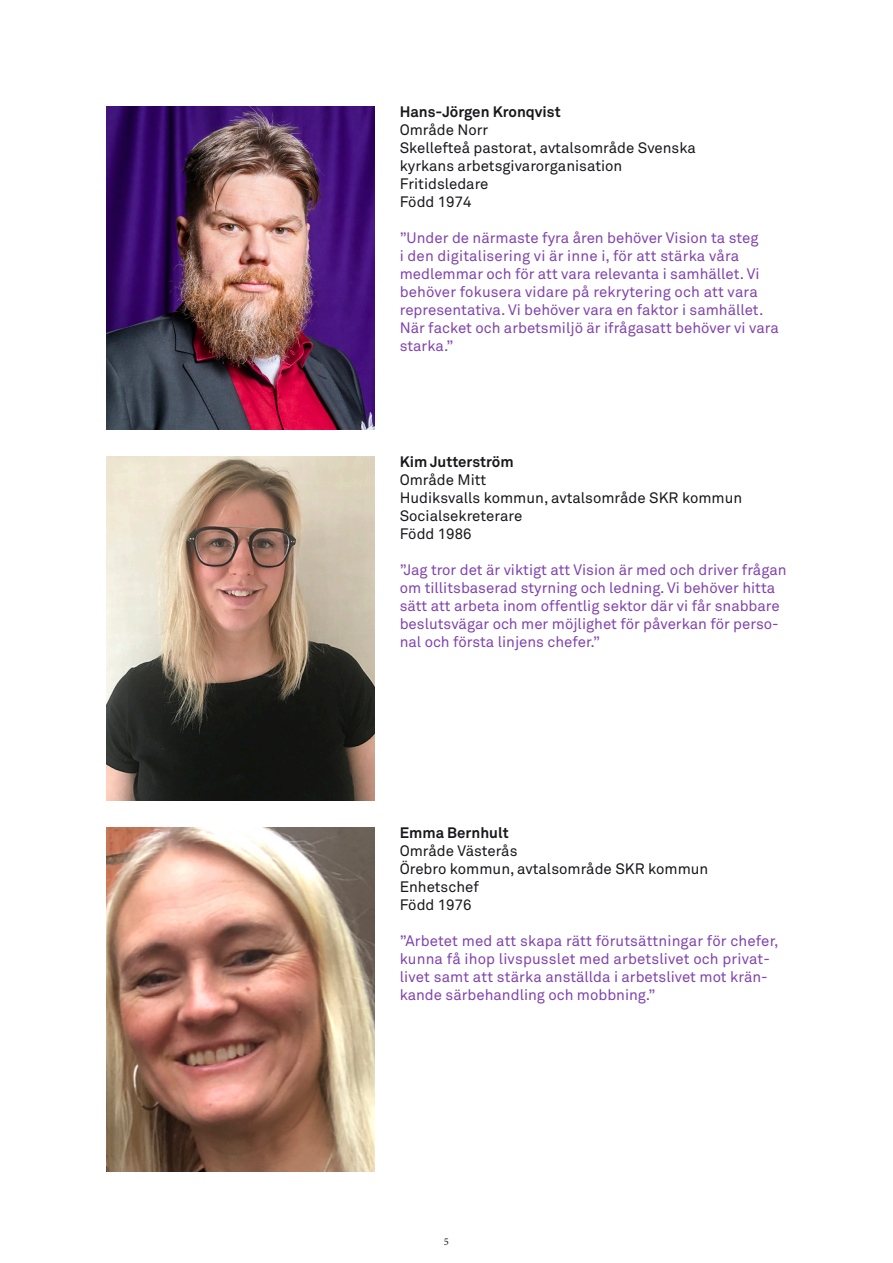
<style>
.page{position:relative;width:893px;height:1263px;background:#fff}
.page>*{position:absolute;margin:0;border:0;box-sizing:border-box;transform-origin:0 0}
.t1{font:15px/18px "Akkurat";color:#8144ae}
.t2{font:15px/18px "Akkurat";color:#1a171c}
.t3{font:700 15px "Akkurat";color:#1a171c}
.t4{font:10.5px "Minion Pro";color:#1a171c}
</style>
<div class="page">
<img style="left:106px;top:106px;width:268px;height:323px">
<img style="left:106px;top:456px;width:268px;height:344px">
<img style="left:106px;top:827px;width:268px;height:344px">
<p class="t3" style="left:400px;top:102px;width:162px">Hans-Jörgen Kronqvist</p>
<p class="t2" style="left:400px;top:121px;width:90px">Område Norr</p>
<p class="t2" style="left:400px;top:139px;width:298px">Skellefteå pastorat, avtalsområde Svenska kyrkans arbetsgivarorganisation</p>
<p class="t2" style="left:400px;top:175px;width:90px">Fritidsledare</p>
<p class="t2" style="left:400px;top:193px;width:73px">Född 1974</p>
<p class="t1" style="left:400px;top:229px;width:381px">”Under de närmaste fyra åren behöver Vision ta steg<br>i den digitalisering vi är inne i, för att stärka våra medlemmar och för att vara relevanta i samhället. Vi behöver fokusera vidare på rekrytering och att vara representativa. Vi behöver vara en faktor i samhället.<br>När facket och arbetsmiljö är ifrågasatt behöver vi vara starka.”</p>
<p class="t3" style="left:400px;top:452px;width:115px">Kim Jutterström</p>
<p class="t2" style="left:400px;top:471px;width:88px">Område Mitt</p>
<p class="t2" style="left:400px;top:489px;width:344px">Hudiksvalls kommun, avtalsområde SKR kommun</p>
<p class="t2" style="left:400px;top:507px;width:124px">Socialsekreterare</p>
<p class="t2" style="left:400px;top:525px;width:73px">Född 1986</p>
<p class="t1" style="left:400px;top:561px;width:388px">”Jag tror det är viktigt att Vision är med och driver frågan om tillitsbaserad styrning och ledning. Vi behöver hitta sätt att arbeta inom offentlig sektor där vi får snabbare beslutsvägar och mer möjlighet för påverkan för perso&shy;nal och första linjens chefer.”</p>
<p class="t3" style="left:400px;top:823px;width:110px">Emma Bernhult</p>
<p class="t2" style="left:400px;top:842px;width:119px">Område Västerås</p>
<p class="t2" style="left:400px;top:860px;width:310px">Örebro kommun, avtalsområde SKR kommun<br>Enhetschef</p>
<p class="t2" style="left:400px;top:896px;width:73px">Född 1976</p>
<p class="t1" style="left:400px;top:932px;width:380px">”Arbetet med att skapa rätt förutsättningar för chefer, kunna få ihop livspusslet med arbetslivet och privat&shy;livet samt att stärka anställda i arbetslivet mot krän&shy;kande särbehandling och mobbning.”</p>
<p class="t4" style="left:444px;top:1235px;width:7px">5</p>
</div>
